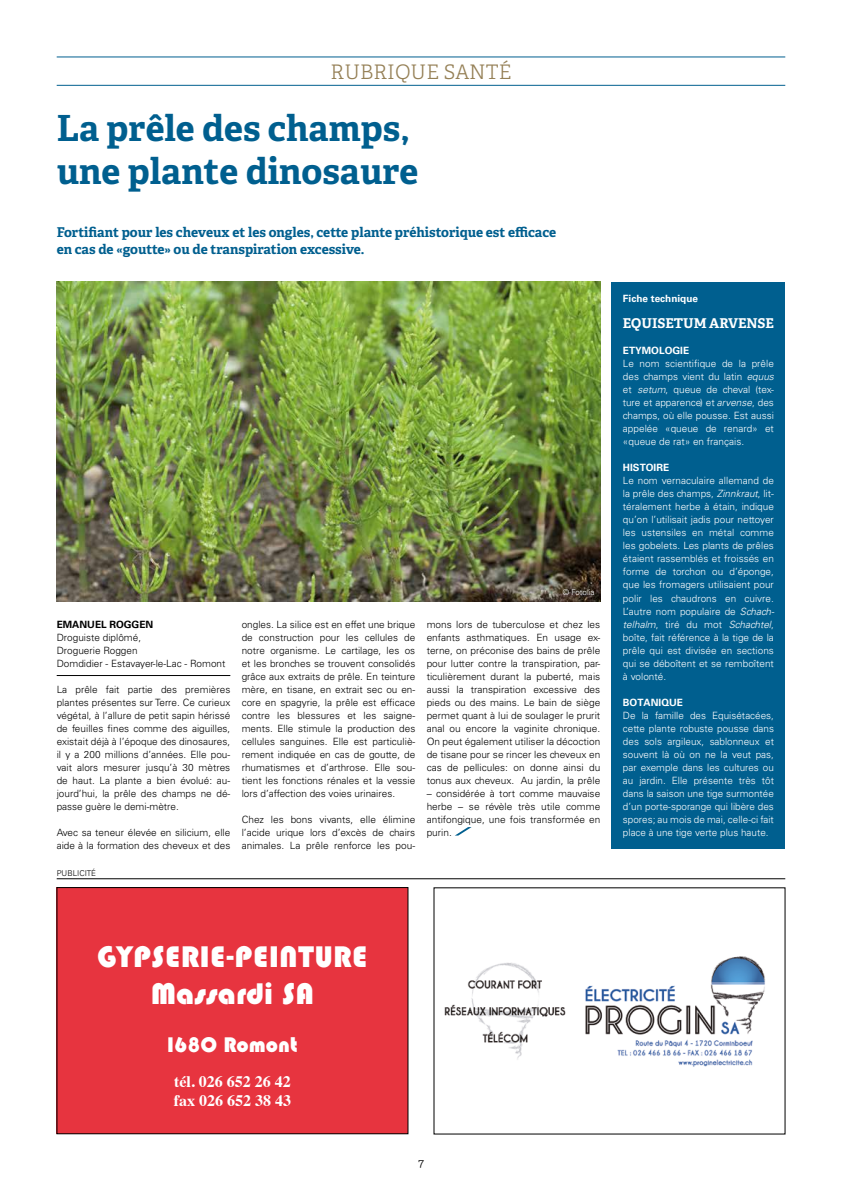
<style>
.page{position:relative;width:842px;height:1191px;background:#fff}
.page>*{position:absolute;margin:0;border:0;box-sizing:border-box;transform-origin:0 0}
.t1{font:700 36px/43.2px "Adelle Basic";color:#005f8f}
.t2{font:31px/37.2px "Blippo";color:#fff;text-align:center}
.t3{font:22px "Blippo";color:#fff}
.t4{font:300 20px "Adelle Basic";color:#958056}
.t5{font:700 16px/19.2px "Times";color:#fff}
.t6{font:700 13.5px/16.2px "Adelle Basic";letter-spacing:-.005em;color:#005f8f}
.t7{font:700 13.5px "Adelle Basic";color:#fff}
.t8{font:300 12px "Adelle Basic";color:#000}
.t9{font:300 10px/13px "Univers LT Std";color:#000;text-align:justify}
.t10{font:300 10px/13px "Univers LT Std";color:#fff;text-align:justify}
.t11{font:700 10px "Univers LT Std";color:#fff}
.t12{font:700 10px "Univers LT Std";color:#000}
.t13{font:300 8px "Univers LT Std";color:#000}
.t14{font:300 8px "Univers LT Std";color:#fff}
.s1{font-style:italic}
</style>
<div class="page">
<hr style="left:57px;top:85px;width:728px;height:1px;background:#005f8f">
<hr style="left:57px;top:57px;width:728px;height:1px;background:#005f8f">
<hr style="left:57px;top:675px;width:173px;height:1px;background:#000">
<svg style="left:456px;top:827px;width:16px;height:8px"></svg>
<img style="left:57px;top:282px;width:543px;height:319px">
<div style="left:612px;top:282px;width:173px;height:566px;background:#005f8f"></div>
<img style="left:444px;top:956px;width:321px;height:111px">
<hr style="left:57px;top:878px;width:728px;height:1px;background:#000">
<div style="left:57px;top:887px;width:351px;height:247px;background:#e7343f"></div>
<h3 class="t4" style="left:331px;top:59px;width:182px">RUBRIQUE SANTÉ</h3>
<h1 class="t1" style="left:57px;top:107px;width:363px">La prêle des champs, une plante dinosaure</h1>
<h3 class="t6" style="left:57px;top:224px;width:501px">Fortifiant pour les cheveux et les ongles, cette plante préhistorique est efficace en cas de «goutte» ou de transpiration excessive.</h3>
<p class="t12" style="left:57px;top:618px;width:98px">EMANUEL ROGGEN</p>
<p class="t9" style="left:57px;top:630px;width:170px;text-align:left">Droguiste diplômé,<br>Droguerie Roggen<br>Domdidier - Estavayer-le-Lac - Romont</p>
<p class="t9" style="left:57px;top:682px;width:175px">La prêle fait partie des premières plantes présentes sur Terre. Ce curieux végétal, à l’allure de petit sapin hérissé de feuilles fines comme des aiguilles, existait déjà à l’époque des dinosaures, il y a 200 millions d’années. Elle pou&shy;vait alors mesurer jusqu’à 30 mètres de haut. La plante a bien évolué: au&shy;jourd’hui, la prêle des champs ne dé&shy;passe guère le demi-mètre.</p>
<p class="t9" style="left:57px;top:825px;width:175px">Avec sa teneur élevée en silicium, elle aide à la formation des cheveux et des</p>
<p class="t13" style="left:57px;top:868px;width:41px">PUBLICITÉ</p>
<p class="t9" style="left:242px;top:617px;width:175px">ongles. La silice est en effet une brique de construction pour les cellules de notre organisme. Le cartilage, les os et les bronches se trouvent consolidés grâce aux extraits de prêle. En teinture mère, en tisane, en extrait sec ou en&shy;core en spagyrie, la prêle est efficace contre les blessures et les saigne&shy;ments. Elle stimule la production des cellules sanguines. Elle est particuliè&shy;rement indiquée en cas de goutte, de rhumatismes et d’arthrose. Elle sou&shy;tient les fonctions rénales et la vessie lors d’affection des voies urinaires.</p>
<p class="t9" style="left:242px;top:812px;width:175px">Chez les bons vivants, elle élimine l’acide urique lors d’excès de chairs animales. La prêle renforce les pou-</p>
<p class="t14" style="left:563px;top:587px;width:33px">© Fotolia</p>
<p class="t9" style="left:427px;top:617px;width:175px">mons lors de tuberculose et chez les enfants asthmatiques. En usage ex&shy;terne, on préconise des bains de prêle pour lutter contre la transpiration, par&shy;ticulièrement durant la puberté, mais aussi la transpiration excessive des pieds ou des mains. Le bain de siège permet quant à lui de soulager le prurit anal ou encore la vaginite chronique.<br>On peut également utiliser la décoction de tisane pour se rincer les cheveux en cas de pellicules: on donne ainsi du tonus aux cheveux. Au jardin, la prêle</p>
<p class="t9" style="left:427px;top:786px;width:175px">– considérée à tort comme mauvaise herbe – se révèle très utile comme antifongique, une fois transformée en purin.</p>
<p class="t11" style="left:623px;top:293px;width:77px">Fiche technique</p>
<h3 class="t7" style="left:623px;top:315px;width:152px">EQUISETUM ARVENSE</h3>
<p class="t11" style="left:623px;top:345px;width:68px">ETYMOLOGIE</p>
<p class="t10" style="left:623px;top:357px;width:152px">Le nom scientifique de la prêle des champs vient du latin <span class="s1">equus </span>et <span class="s1">setum</span>, queue de cheval (tex&shy;ture et apparence) et <span class="s1">arvense</span>, des champs, où elle pousse. Est aussi appelée «queue de renard» et «queue de rat» en français.</p>
<p class="t11" style="left:623px;top:462px;width:48px">HISTOIRE</p>
<p class="t10" style="left:623px;top:474px;width:153px">Le nom vernaculaire allemand de la prêle des champs, <span class="s1">Zinnkraut</span>, lit&shy;téralement herbe à étain, indique qu’on l’utilisait jadis pour nettoyer les ustensiles en métal comme les gobelets. Les plants de prêles étaient rassemblés et froissés en forme de torchon ou d’éponge, que les fromagers utilisaient pour polir les chaudrons en cuivre.<br>L’autre nom populaire de <span class="s1">Schach&shy;telhalm</span>, tiré du mot <span class="s1">Schachtel</span>, boîte, fait référence à la tige de la prêle qui est divisée en sections qui se déboîtent et se remboîtent à volonté.</p>
<p class="t11" style="left:623px;top:696px;width:62px">BOTANIQUE</p>
<p class="t10" style="left:623px;top:708px;width:152px">De la famille des Equisétacées, cette plante robuste pousse dans des sols argileux, sablonneux et souvent là où on ne la veut pas, par exemple dans les cultures ou au jardin. Elle présente très tôt dans la saison une tige surmontée d’un porte-sporange qui libère des spores; au mois de mai, celle-ci fait place à une tige verte plus haute.</p>
<h2 class="t2" style="left:97px;top:938px;width:272px">GYPSERIE-PEINTURE<br>Massardi SA</h2>
<h3 class="t3" style="left:167px;top:1032px;width:132px">1680 Romont</h3>
<h3 class="t5" style="left:174px;top:1070px;width:119px">tél. 026 652 26 42 fax 026 652 38 43</h3>
<p class="t8" style="left:418px;top:1155px;width:7px">7</p>
</div>
